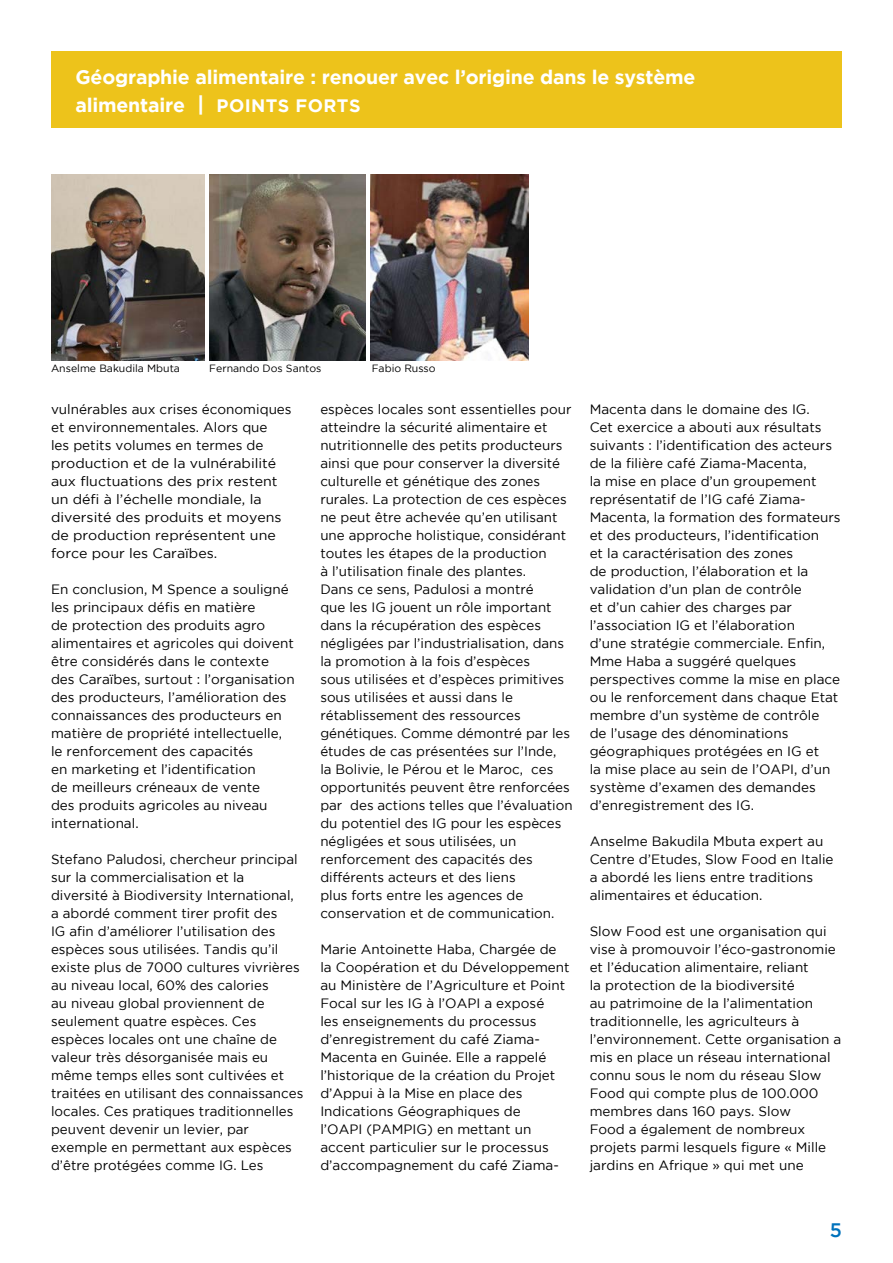
<style>
.page{position:relative;width:893px;height:1263px;background:#fff}
.page>*{position:absolute;margin:0;border:0;box-sizing:border-box;transform-origin:0 0}
.t1{font:700 19.5px/27.3px "Gotham";letter-spacing:-.01em;color:#fff}
.t2{font:500 19.5px "Gotham";color:#0072bc}
.t3{font:13.5px/18px "Gotham";color:#000}
.t4{font:10.5px "Gotham";color:#000}
.s1{font-size:21px}
.s2{font-size:18px}
</style>
<div class="page">
<div style="left:51px;top:51px;width:791px;height:77px;background:#edc31b"></div>
<img style="left:51px;top:175px;width:153px;height:186px">
<img style="left:209px;top:175px;width:157px;height:186px">
<img style="left:370px;top:175px;width:158px;height:186px">
<h1 class="t1" style="left:75px;top:63px;width:621px">Géographie alimentaire : renouer avec l’origine dans le système alimentaire <span class="s1">|</span> <span class="s2">Points Forts</span></h1>
<p class="t4" style="left:51px;top:363px;width:131px">Anselme Bakudila Mbuta</p>
<p class="t4" style="left:209px;top:363px;width:114px">Fernando Dos Santos</p>
<p class="t4" style="left:372px;top:363px;width:65px">Fabio Russo</p>
<p class="t3" style="left:51px;top:400px;width:242px">vulnérables aux crises économiques et environnementales. Alors que<br>les petits volumes en termes de production et de la vulnérabilité aux fluctuations des prix restent un défi à l’échelle mondiale, la diversité des produits et moyens de production représentent une force pour les Caraïbes.</p>
<p class="t3" style="left:51px;top:580px;width:245px">En conclusion, M Spence a souligné les principaux défis en matière<br>de protection des produits agro alimentaires et agricoles qui doivent être considérés dans le contexte des Caraïbes, surtout : l’organisation des producteurs, l’amélioration des connaissances des producteurs en matière de propriété intellectuelle, le renforcement des capacités<br>en marketing et l’identification<br>de meilleurs créneaux de vente<br>des produits agricoles au niveau international.</p>
<p class="t3" style="left:51px;top:850px;width:254px">Stefano Paludosi, chercheur principal sur la commercialisation et la diversité à Biodiversity International, a abordé comment tirer profit des<br>IG afin d’améliorer l’utilisation des espèces sous utilisées. Tandis qu’il existe plus de 7000 cultures vivrières au niveau local, 60% des calories<br>au niveau global proviennent de seulement quatre espèces. Ces espèces locales ont une chaîne de valeur très désorganisée mais eu même temps elles sont cultivées et traitées en utilisant des connaissances locales. Ces pratiques traditionnelles peuvent devenir un levier, par exemple en permettant aux espèces d’être protégées comme IG. Les</p>
<p class="t3" style="left:320px;top:400px;width:254px">espèces locales sont essentielles pour atteindre la sécurité alimentaire et nutritionnelle des petits producteurs ainsi que pour conserver la diversité culturelle et génétique des zones rurales. La protection de ces espèces ne peut être achevée qu’en utilisant une approche holistique, considérant toutes les étapes de la production<br>à l’utilisation finale des plantes.<br>Dans ce sens, Padulosi a montré<br>que les IG jouent un rôle important dans la récupération des espèces négligées par l’industrialisation, dans la promotion à la fois d’espèces<br>sous utilisées et d’espèces primitives sous utilisées et aussi dans le rétablissement des ressources génétiques. Comme démontré par les études de cas présentées sur l’Inde,<br>la Bolivie, le Pérou et le Maroc, ces opportunités peuvent être renforcées par des actions telles que l’évaluation du potentiel des IG pour les espèces négligées et sous utilisées, un renforcement des capacités des différents acteurs et des liens<br>plus forts entre les agences de conservation et de communication.</p>
<p class="t3" style="left:320px;top:940px;width:251px">Marie Antoinette Haba, Chargée de la Coopération et du Développement au Ministère de l’Agriculture et Point Focal sur les IG à l’OAPI a exposé<br>les enseignements du processus d’enregistrement du café Ziama-Macenta en Guinée. Elle a rappelé l’historique de la création du Projet d’Appui à la Mise en place des Indications Géographiques de<br>l’OAPI (PAMPIG) en mettant un accent particulier sur le processus d’accompagnement du café Ziama-</p>
<p class="t3" style="left:590px;top:400px;width:252px">Macenta dans le domaine des IG.<br>Cet exercice a abouti aux résultats suivants : l’identification des acteurs de la filière café Ziama-Macenta,<br>la mise en place d’un groupement représentatif de l’IG café Ziama-Macenta, la formation des formateurs et des producteurs, l’identification<br>et la caractérisation des zones<br>de production, l’élaboration et la validation d’un plan de contrôle<br>et d’un cahier des charges par l’association IG et l’élaboration<br>d’une stratégie commerciale. Enfin, Mme Haba a suggéré quelques perspectives comme la mise en place ou le renforcement dans chaque Etat membre d’un système de contrôle<br>de l’usage des dénominations géographiques protégées en IG et<br>la mise place au sein de l’OAPI, d’un système d’examen des demandes d’enregistrement des IG.</p>
<p class="t3" style="left:590px;top:832px;width:245px">Anselme Bakudila Mbuta expert au Centre d’Etudes, Slow Food en Italie a abordé les liens entre traditions alimentaires et éducation.</p>
<p class="t3" style="left:590px;top:922px;width:253px">Slow Food est une organisation qui vise à promouvoir l’éco-gastronomie et l’éducation alimentaire, reliant<br>la protection de la biodiversité<br>au patrimoine de la l’alimentation traditionnelle, les agriculteurs à l’environnement. Cette organisation a mis en place un réseau international connu sous le nom du réseau Slow Food qui compte plus de 100.000 membres dans 160 pays. Slow<br>Food a également de nombreux projets parmi lesquels figure « Mille jardins en Afrique » qui met une</p>
<h1 class="t2" style="left:830px;top:1218px;width:14px">5</h1>
</div>
